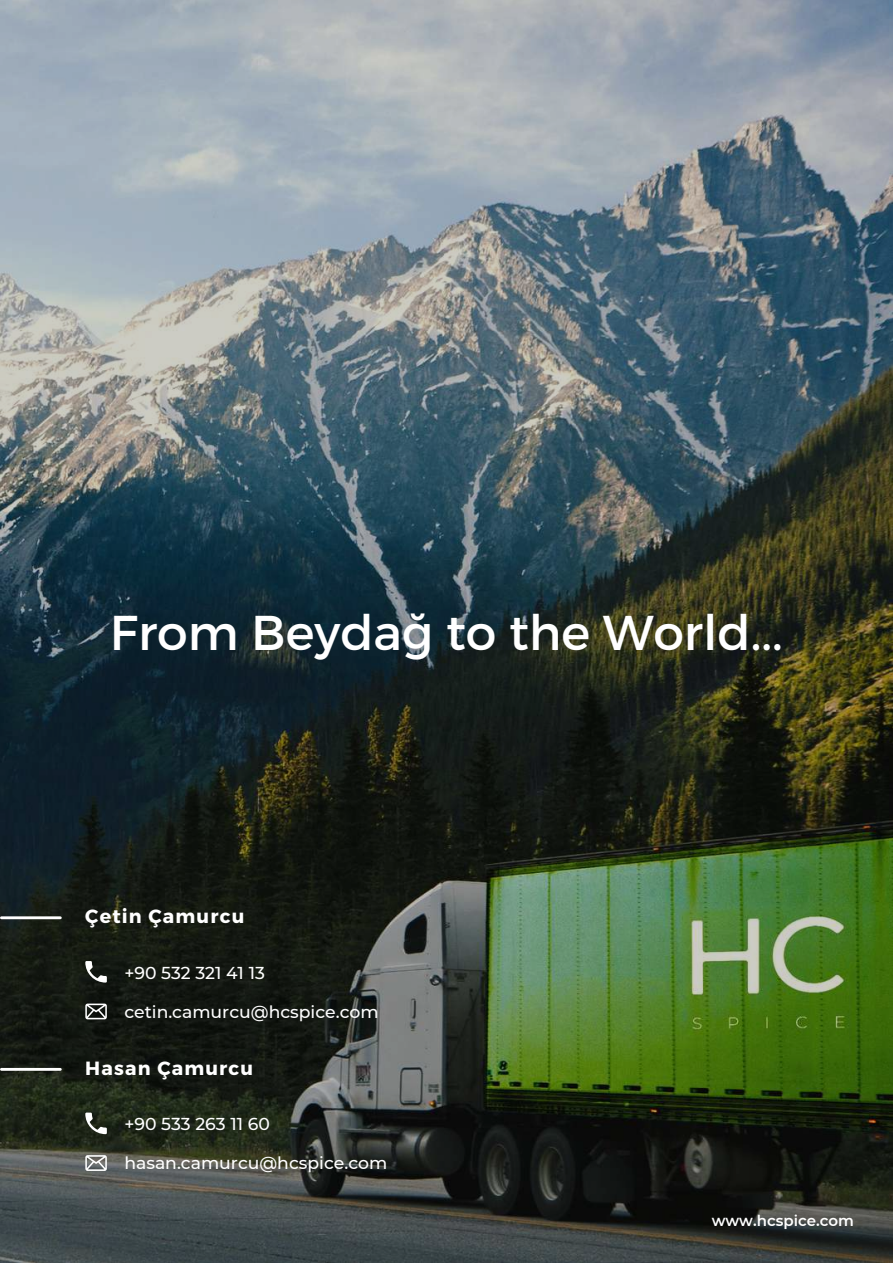
<style>
.page{position:relative;width:893px;height:1264px;background:#fff}
.page>*{position:absolute;margin:0;border:0;box-sizing:border-box;transform-origin:0 0}
.t1{font:48.75px "Montserrat";color:#fff}
.t2{font:700 19.2px "Montserrat";letter-spacing:.06em;color:#fff}
.t3{font:500 17.25px "Montserrat";color:#fff}
.t4{font:600 15px "Montserrat";color:#fff}
</style>
<div class="page">
<img style="left:0;top:0;width:892px;height:1262px">
<svg style="left:85px;top:1112px;width:22px;height:22px"></svg>
<svg style="left:85px;top:1155px;width:22px;height:15px"></svg>
<svg style="left:85px;top:961px;width:22px;height:21px"></svg>
<svg style="left:85px;top:1003px;width:22px;height:16px"></svg>
<hr style="left:1px;top:916px;width:59px;height:3px;background:#fff">
<hr style="left:1px;top:1067px;width:59px;height:3px;background:#fff">
<h1 class="t1" style="left:110px;top:601px;width:674px">From Beydağ to the World...</h1>
<p class="t2" style="left:85px;top:903px;width:160px">Çetin Çamurcu</p>
<p class="t3" style="left:124px;top:961px;width:142px">+90 532 321 41 13</p>
<p class="t3" style="left:124px;top:1000px;width:256px">ceti n.camurcu@hcspice.com</p>
<p class="t2" style="left:85px;top:1055px;width:169px">Hasan Çamurcu</p>
<p class="t3" style="left:124px;top:1113px;width:147px">+90 533 263 11 60</p>
<p class="t3" style="left:124px;top:1152px;width:264px">hasan.camurcu@hcspice.com</p>
<p class="t4" style="left:711px;top:1211px;width:144px">www.hcspice.com</p>
</div>
